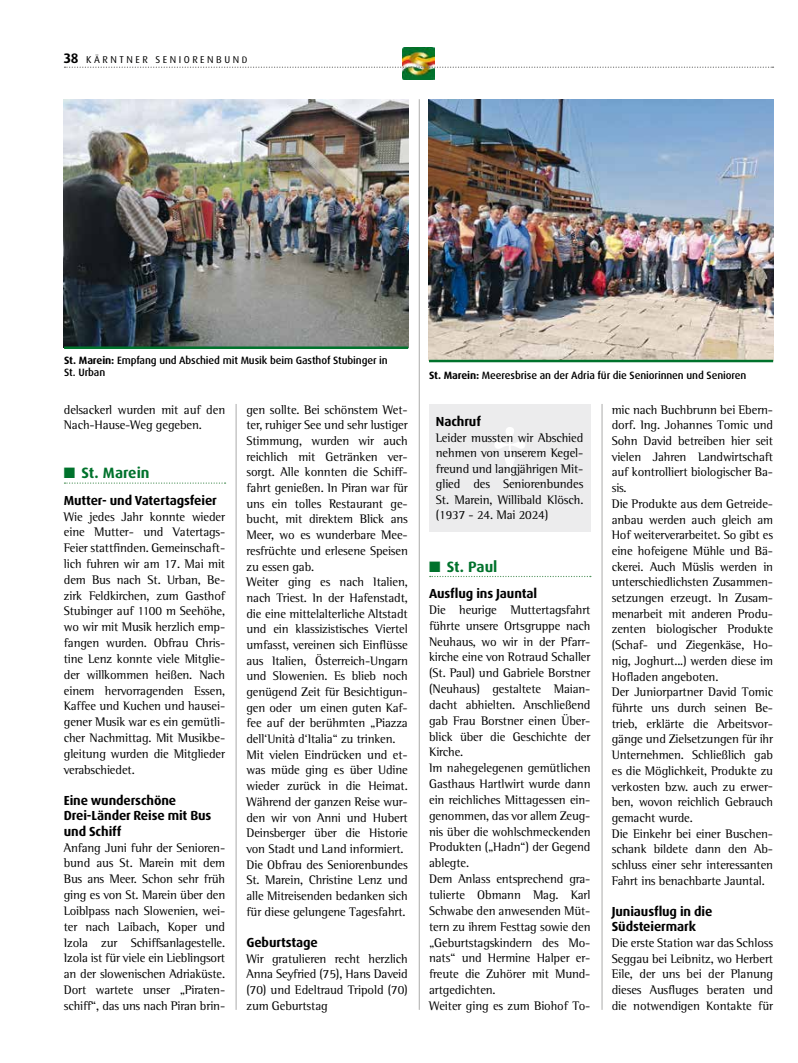
<style>
.page{position:relative;width:798px;height:1063px;background:#fff}
.page>*{position:absolute;margin:0;border:0;box-sizing:border-box;transform-origin:0 0}
.t1{font:700 76.25px "Times";color:#fff}
.t2{font:700 15px "Dax Pro";color:#00722c}
.t3{font:700 13.12px/15.6px "Dax Pro";letter-spacing:-.01em;color:#000}
.t4{font:12.75px/15.8px "Rotis Semi Serif";letter-spacing:-.01em;color:#000;text-align:justify}
.t5{font:500 10.62px/12.5px "Dax Pro";letter-spacing:-.01em;color:#000}
.t6{font:10px "Dax Pro";letter-spacing:.25em;color:#000}
.s1{font-weight:700;font-size:13.75px}
.s2{font-size:9.38px}
.s3{font-weight:700}
</style>
<div class="page">
<img style="left:402px;top:48px;width:32px;height:32px">
<hr style="left:419px;top:99px;width:1px;height:911px;background:#878786">
<svg style="left:64px;top:67px;width:709px;height:1px"></svg>
<hr style="left:601px;top:404px;width:1px;height:606px;background:#878786">
<hr style="left:236px;top:404px;width:1px;height:606px;background:#878786">
<svg style="left:64px;top:482px;width:161px;height:2px"></svg>
<svg style="left:429px;top:576px;width:161px;height:1px"></svg>
<div style="left:429px;top:404px;width:161px;height:127px;background:#ececed"></div>
<img style="left:64px;top:99px;width:344px;height:247px">
<img style="left:428px;top:99px;width:344px;height:262px">
<hr style="left:64px;top:346px;width:344px;height:3px;background:#00722c">
<hr style="left:429px;top:360px;width:343px;height:2px;background:#00722c">
<p class="t6" style="left:64px;top:53px;width:185px"><span class="s1">38</span> KÄRNTNER SENIORENBUN<span class="s2">D</span></p>
<p class="t5" style="left:64px;top:354px;width:325px"><span class="s3">St. Marein:</span> Empfang und Abschied mit Musik beim Gasthof Stubinger in<br>St. Urban</p>
<p class="t4" style="left:246px;top:401px;width:163px;text-align:left">gen sollte. Bei schönstem Wet&shy;ter, ruhiger See und sehr lustiger<br>Stimmung, wurden wir auch reichlich mit Getränken ver&shy;sorgt. Alle konnten die Schiff&shy;fahrt genießen. In Piran war für uns ein tolles Restaurant ge&shy;bucht, mit direktem Blick ans<br>Meer, wo es wunderbare Mee&shy;resfrüchte und erlesene Speisen zu essen gab.<br>Weiter ging es nach Italien, nach Triest. In der Hafenstadt, die eine mittelalterliche Altstadt und ein klassizistisches Viertel umfasst, vereinen sich Einflüsse aus Italien, Österreich-Ungarn und Slowenien. Es blieb noch genügend Zeit für Besichtigun&shy;gen oder um einen guten Kaf&shy;fee auf der berühmten „Piazza dell‘Unità d‘Italia“ zu trinken.<br>Mit vielen Eindrücken und et&shy;was müde ging es über Udine wieder zurück in die Heimat.<br>Während der ganzen Reise wur&shy;den wir von Anni und Hubert<br>Deinsberger über die Historie von Stadt und Land informiert.<br>Die Obfrau des Seniorenbundes<br>St. Marein, Christine Lenz und alle Mitreisenden bedanken sich für diese gelungene Tagesfahrt.</p>
<p class="t3" style="left:246px;top:935px;width:73px">Geburtstage</p>
<p class="t4" style="left:246px;top:951px;width:163px">Wir gratulieren recht herzlich Anna Seyfried (75), Hans Daveid (70) und Edeltraud Tripold (70) zum Geburtstag</p>
<p class="t4" style="left:64px;top:401px;width:163px">delsackerl wurden mit auf den<br>Nach-Hause-Weg gegeben.</p>
<p class="t2" style="left:64px;top:463px;width:87px">■ St. Marein</p>
<p class="t3" style="left:64px;top:492px;width:154px">Mutter- und Vatertagsfeier</p>
<p class="t4" style="left:64px;top:508px;width:163px">Wie jedes Jahr konnte wieder eine Mutter- und Vatertags-Feier stattfinden. Gemeinschaft&shy;lich fuhren wir am 17. Mai mit dem Bus nach St. Urban, Be&shy;zirk Feldkirchen, zum Gasthof Stubinger auf 1100 m Seehöhe, wo wir mit Musik herzlich emp&shy;fangen wurden. Obfrau Chris&shy;tine Lenz konnte viele Mitglie&shy;der willkommen heißen. Nach einem hervorragenden Essen, Kaffee und Kuchen und hausei&shy;gener Musik war es ein gemütli&shy;cher Nachmittag. Mit Musikbe&shy;gleitung wurden die Mitglieder verabschiedet.</p>
<p class="t3" style="left:64px;top:792px;width:149px">Eine wunderschöne<br>Drei-Länder Reise mit Bus und Schiff</p>
<p class="t4" style="left:64px;top:839px;width:163px">Anfang Juni fuhr der Senioren&shy;bund aus St. Marein mit dem Bus ans Meer. Schon sehr früh ging es von St. Marein über den Loiblpass nach Slowenien, wei&shy;ter nach Laibach, Koper und Izola zur Schiffsanlagestelle.<br>Izola ist für viele ein Lieblingsort an der slowenischen Adriaküste.<br>Dort wartete unser „Piraten&shy;schiff“, das uns nach Piran brin-</p>
<p class="t5" style="left:429px;top:369px;width:319px"><span class="s3">St. Marein:</span> Meeresbrise an der Adria für die Seniorinnen und Senioren</p>
<p class="t3" style="left:435px;top:414px;width:47px">Nachruf</p>
<p class="t4" style="left:435px;top:430px;width:149px">Leider mussten wir Abschied nehmen von unserem Kegel&shy;freund und langjährigen Mit&shy;glied des Seniorenbundes St. Marein, Willibald Klösch. (1937 - 24. Mai 2024)</p>
<h1 class="t1" style="left:490px;top:408px;width:40px">†</h1>
<p class="t2" style="left:429px;top:557px;width:70px">■ St. Paul</p>
<p class="t3" style="left:429px;top:586px;width:109px">Ausflug ins Jauntal</p>
<p class="t4" style="left:429px;top:602px;width:163px;text-align:left">Die heurige Muttertagsfahrt führte unsere Ortsgruppe nach<br>Neuhaus, wo wir in der Pfarr&shy;kirche eine von Rotraud Schaller (St. Paul) und Gabriele Borstner (Neuhaus) gestaltete Maian&shy;dacht abhielten. Anschließend gab Frau Borstner einen Über&shy;blick über die Geschichte der<br>Kirche.<br>Im nahegelegenen gemütlichen<br>Gasthaus Hartlwirt wurde dann ein reichliches Mittagessen ein&shy;genommen, das vor allem Zeug&shy;nis über die wohlschmeckenden<br>Produkten („Hadn“) der Gegend ablegte.<br>Dem Anlass entsprechend gra&shy;tulierte Obmann Mag. Karl<br>Schwabe den anwesenden Müt&shy;tern zu ihrem Festtag sowie den „Geburtstagskindern des Mo&shy;nats“ und Hermine Halper er&shy;freute die Zuhörer mit Mund&shy;artgedichten.<br>Weiter ging es zum Biohof To-</p>
<p class="t4" style="left:611px;top:401px;width:163px;text-align:left">mic nach Buchbrunn bei Ebern&shy;dorf. Ing. Johannes Tomic und<br>Sohn David betreiben hier seit vielen Jahren Landwirtschaft auf kontrolliert biologischer Ba&shy;sis.<br>Die Produkte aus dem Getreide&shy;anbau werden auch gleich am<br>Hof weiterverarbeitet. So gibt es eine hofeigene Mühle und Bä&shy;ckerei. Auch Müslis werden in unterschiedlichsten Zusammen&shy;setzungen erzeugt. In Zusam&shy;menarbeit mit anderen Produ&shy;zenten biologischer Produkte (Schaf- und Ziegenkäse, Ho&shy;nig, Joghurt...) werden diese im<br>Hofladen angeboten.<br>Der Juniorpartner David Tomic führte uns durch seinen Be&shy;trieb, erklärte die Arbeitsvor&shy;gänge und Zielsetzungen für ihr<br>Unternehmen. Schließlich gab es die Möglichkeit, Produkte zu verkosten bzw. auch zu erwer&shy;ben, wovon reichlich Gebrauch gemacht wurde.<br>Die Einkehr bei einer Buschen&shy;schank bildete dann den Ab&shy;schluss einer sehr interessanten<br>Fahrt ins benachbarte Jauntal.</p>
<p class="t3" style="left:611px;top:903px;width:102px">Juniausflug in die<br>Südsteiermark</p>
<p class="t4" style="left:611px;top:935px;width:163px">Die erste Station war das Schloss Seggau bei Leibnitz, wo Herbert Eile, der uns bei der Planung dieses Ausfluges beraten und die notwendigen Kontakte für</p>
</div>
